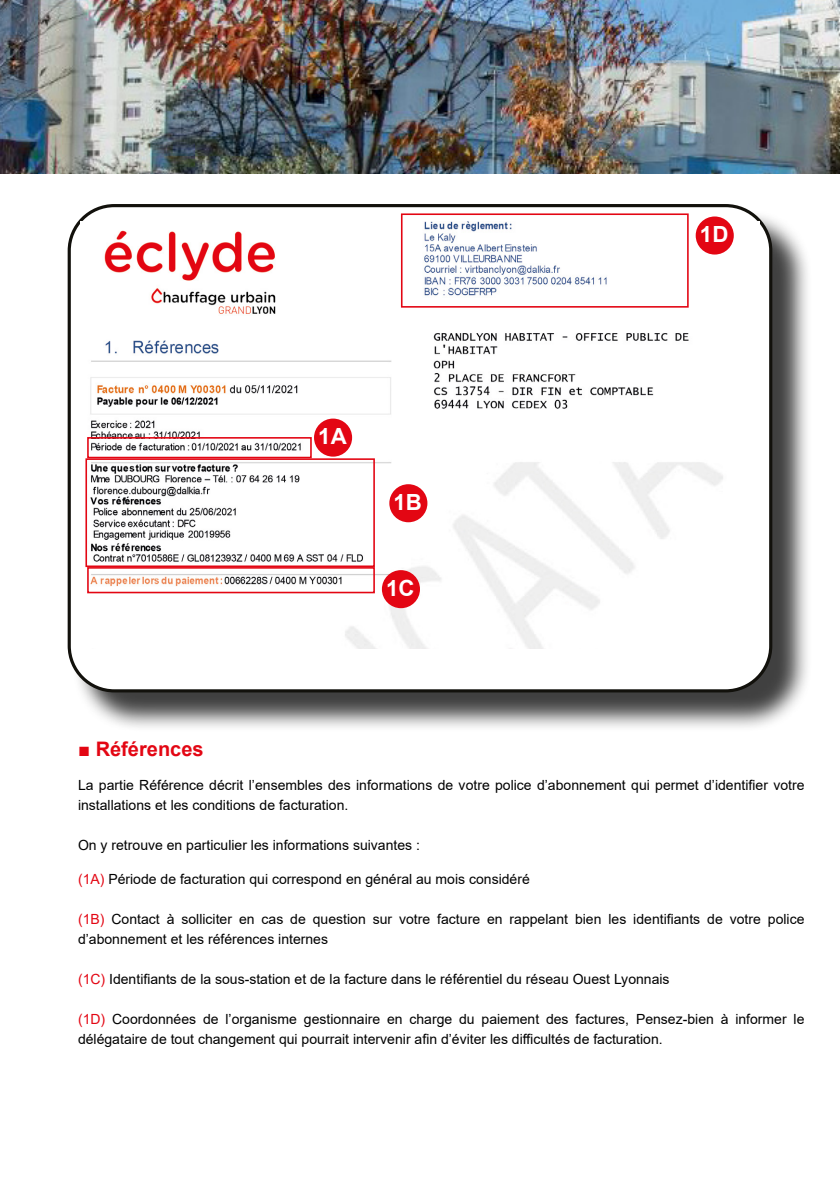
<style>
.page{position:relative;width:840px;height:1191px;background:#fff}
.page>*{position:absolute;margin:0;border:0;box-sizing:border-box;transform-origin:0 0}
.t1{font:700 22.2px "Arial";color:#fff}
.t2{font:700 20px "Arial";color:#e30613}
.t3{font:14px/20px "Arial";color:#000}
.s1{color:#e30613}
</style>
<div class="page">
<img style="left:0;top:0;width:839px;height:173px">
<div style="left:72px;top:209px;width:739px;height:523px;background:#000;opacity:.75"></div>
<div style="left:69px;top:206px;width:701px;height:485px;background:#fff;border-radius:45px"></div>
<div style="left:68px;top:204px;width:703px;height:488px;border:3px solid #12110c;border-radius:45px"></div>
<img style="left:80px;top:221px;width:679px;height:427px">
<div style="left:87px;top:437px;width:224px;height:21px;border:2px solid #e30613"></div>
<div style="left:87px;top:567px;width:287px;height:26px;border:2px solid #e30613"></div>
<div style="left:401px;top:213px;width:287px;height:95px;border:2px solid #e30613"></div>
<div style="left:85px;top:458px;width:289px;height:109px;border:2px solid #e30613"></div>
<div style="left:314px;top:418px;width:38px;height:38px;background:#e30613;border-radius:50%"></div>
<div style="left:389px;top:484px;width:38px;height:38px;background:#e30613;border-radius:50%"></div>
<div style="left:381px;top:570px;width:39px;height:38px;background:#e30613;border-radius:50%"></div>
<div style="left:695px;top:216px;width:38px;height:38px;background:#e30613;border-radius:50%"></div>
<img style="left:87px;top:221px;width:200px;height:104px">
<h1 class="t1" style="left:318px;top:421px;width:30px">1A</h1>
<h1 class="t1" style="left:393px;top:486px;width:30px">1B</h1>
<h1 class="t1" style="left:386px;top:572px;width:30px">1C</h1>
<h1 class="t1" style="left:699px;top:219px;width:30px">1D</h1>
<h2 class="t2" style="left:78px;top:734px;width:127px">■ Références</h2>
<p class="t3" style="left:78px;top:775px;width:727px">La partie Référence décrit l’ensembles des informations de votre police d’abonnement qui permet d’identifier votre installations et les conditions de facturation.</p>
<p class="t3" style="left:78px;top:835px;width:343px">On y retrouve en particulier les informations suivantes :</p>
<p class="t3" style="left:78px;top:869px;width:453px"><span class="s1">(1A)</span> Période de facturation qui correspond en général au mois considéré</p>
<p class="t3" style="left:78px;top:909px;width:727px"><span class="s1">(1B)</span> Contact à solliciter en cas de question sur votre facture en rappelant bien les identifiants de votre police d’abonnement et les références internes</p>
<p class="t3" style="left:78px;top:969px;width:592px"><span class="s1">(1C)</span> Identifiants de la sous-station et de la facture dans le référentiel du réseau Ouest Lyonnais</p>
<p class="t3" style="left:78px;top:1009px;width:727px"><span class="s1">(1D)</span> Coordonnées de l’organisme gestionnaire en charge du paiement des factures, Pensez-bien à informer le délégataire de tout changement qui pourrait intervenir afin d’éviter les difficultés de facturation.</p>
</div>
